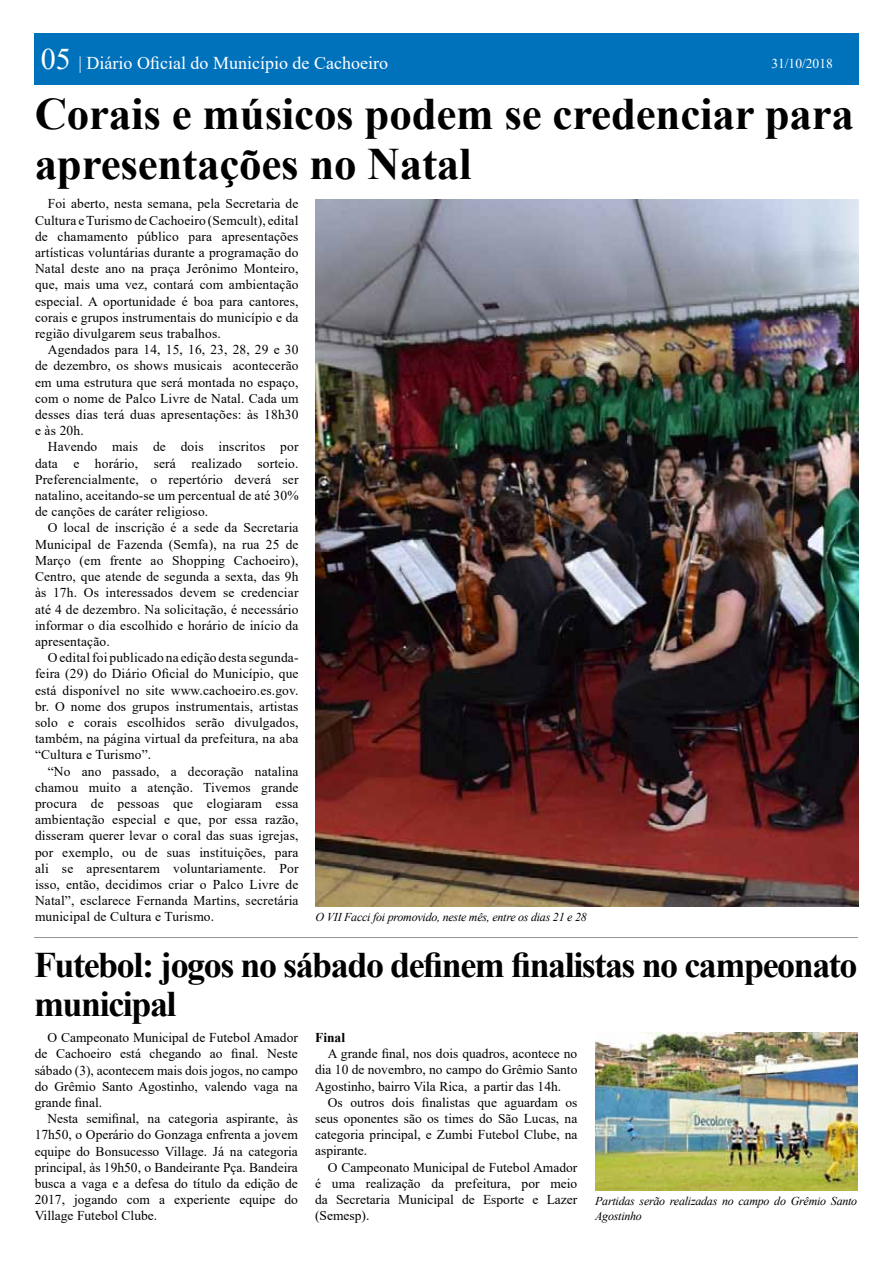
<style>
.page{position:relative;width:893px;height:1263px;background:#fff}
.page>*{position:absolute;margin:0;border:0;box-sizing:border-box;transform-origin:0 0}
.t1{font:700 45px/49.5px "Times New Roman";letter-spacing:-.005em;color:#000}
.t2{font:700 36px/39px "Times New Roman";letter-spacing:-.04em;color:#000}
.t3{font:18px "Times New Roman";color:#fff}
.t4{font:13.5px/16.2px "Times New Roman";letter-spacing:.01em;color:#000;text-align:justify}
.t5{font:13.5px "Times New Roman";color:#fff}
.t6{font:700 13.5px "Times New Roman";color:#000}
.t7{font:italic 12px/14.4px "Times New Roman";letter-spacing:-.02em;color:#000}
.s1{font-size:30px}
</style>
<div class="page">
<div style="left:34px;top:34px;width:824px;height:51px;background:#0072bc"></div>
<hr style="left:34px;top:937px;width:823px;height:1px;background:#939598">
<img style="left:595px;top:1033px;width:262px;height:158px">
<img style="left:316px;top:199px;width:542px;height:708px">
<h3 class="t3" style="left:41px;top:50px;width:349px"><span class="s1">05</span> | Diário Oficial do Município de Cachoeiro</h3>
<p class="t5" style="left:771px;top:54px;width:63px">31/10/2018</p>
<h1 class="t1" style="left:35px;top:88px;width:821px">Corais e músicos podem se credenciar para apresentações no Natal</h1>
<p class="t4" style="left:35px;top:195px;width:265px;text-indent:13px">Foi aberto, nesta semana, pela Secretaria de Cultura e Turismo de Cachoeiro (Semcult), edital de chamamento público para apresentações artísticas voluntárias durante a programação do Natal deste ano na praça Jerônimo Monteiro, que, mais uma vez, contará com ambientação especial. A oportunidade é boa para cantores, corais e grupos instrumentais do município e da região divulgarem seus trabalhos.</p>
<p class="t4" style="left:35px;top:341px;width:265px;text-indent:13px">Agendados para 14, 15, 16, 23, 28, 29 e 30 de dezembro, os shows musicais acontecerão em uma estrutura que será montada no espaço, com o nome de Palco Livre de Natal. Cada um desses dias terá duas apresentações: às 18h30 e às 20h.</p>
<p class="t4" style="left:35px;top:438px;width:265px;text-indent:13px">Havendo mais de dois inscritos por data e horário, será realizado sorteio.<br>Preferencialmente, o repertório deverá ser natalino, aceitando-se um percentual de até 30% de canções de caráter religioso.</p>
<p class="t4" style="left:35px;top:519px;width:265px;text-indent:13px">O local de inscrição é a sede da Secretaria Municipal de Fazenda (Semfa), na rua 25 de Março (em frente ao Shopping Cachoeiro), Centro, que atende de segunda a sexta, das 9h às 17h. Os interessados devem se credenciar até 4 de dezembro. Na solicitação, é necessário informar o dia escolhido e horário de início da apresentação.</p>
<p class="t4" style="left:35px;top:649px;width:265px;text-indent:13px">O edital foi publicado na edição desta segunda&shy;feira (29) do Diário Oficial do Município, que está disponível no site www.cachoeiro.es.gov. br. O nome dos grupos instrumentais, artistas solo e corais escolhidos serão divulgados, também, na página virtual da prefeitura, na aba “Cultura e Turismo”.</p>
<p class="t4" style="left:35px;top:762px;width:265px;text-indent:13px">“No ano passado, a decoração natalina chamou muito a atenção. Tivemos grande procura de pessoas que elogiaram essa ambientação especial e que, por essa razão, disseram querer levar o coral das suas igrejas, por exemplo, ou de suas instituições, para ali se apresentarem voluntariamente. Por isso, então, decidimos criar o Palco Livre de Natal”, esclarece Fernanda Martins, secretária municipal de Cultura e Turismo.</p>
<p class="t7" style="left:316px;top:910px;width:273px">O VII Facci foi promovido, neste mês, entre os dias 21 e 28</p>
<h2 class="t2" style="left:34px;top:944px;width:825px">Futebol: jogos no sábado definem finalistas no campeonato municipal</h2>
<p class="t4" style="left:35px;top:1029px;width:265px;text-indent:13px">O Campeonato Municipal de Futebol Amador de Cachoeiro está chegando ao final. Neste sábado (3), acontecem mais dois jogos, no campo do Grêmio Santo Agostinho, valendo vaga na grande final.</p>
<p class="t4" style="left:35px;top:1110px;width:265px;text-indent:13px">Nesta semifinal, na categoria aspirante, às 17h50, o Operário do Gonzaga enfrenta a jovem equipe do Bonsucesso Village. Já na categoria principal, às 19h50, o Bandeirante Pça. Bandeira busca a vaga e a defesa do título da edição de 2017, jogando com a experiente equipe do Village Futebol Clube.</p>
<p class="t6" style="left:315px;top:1028px;width:32px">Final</p>
<p class="t4" style="left:315px;top:1045px;width:264px;text-indent:13px">A grande final, nos dois quadros, acontece no dia 10 de novembro, no campo do Grêmio Santo Agostinho, bairro Vila Rica, a partir das 14h.</p>
<p class="t4" style="left:315px;top:1094px;width:264px;text-indent:13px">Os outros dois finalistas que aguardam os seus oponentes são os times do São Lucas, na categoria principal, e Zumbi Futebol Clube, na aspirante.</p>
<p class="t4" style="left:315px;top:1158px;width:264px;text-indent:13px">O Campeonato Municipal de Futebol Amador é uma realização da prefeitura, por meio da Secretaria Municipal de Esporte e Lazer (Semesp).</p>
<p class="t7" style="left:595px;top:1194px;width:264px">Partidas serão realizadas no campo do Grêmio Santo<br>Agostinho</p>
</div>
